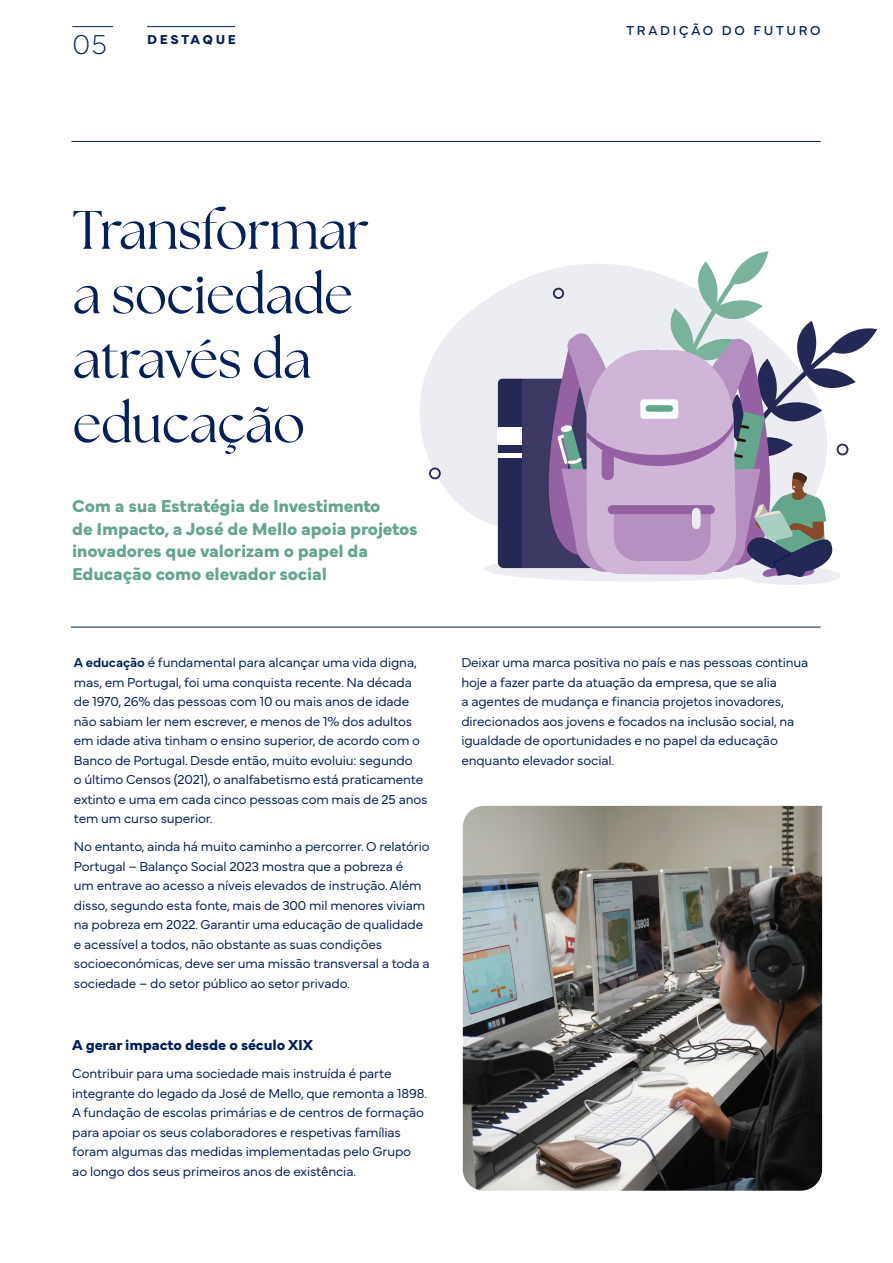
<style>
.page{position:relative;width:893px;height:1263px;background:#fff}
.page>*{position:absolute;margin:0;border:0;box-sizing:border-box;transform-origin:0 0}
.t1{font:54px/64.5px "The Seasons";letter-spacing:-.01em;color:#00205c}
.t2{font:28.5px "Mundial Hair";color:#00205c}
.t3{font:700 18px/22.5px "Mundial";letter-spacing:-.01em;color:#64a58b}
.t4{font:700 15px "Mundial";letter-spacing:-.01em;color:#00205c}
.t5{font:300 13.5px/19.5px "Mundial";letter-spacing:-.01em;color:#00205c}
.t6{font:13.5px "Mundial";letter-spacing:.2em;color:#00205c}
.t7{font:700 13.5px "Mundial";letter-spacing:.2em;color:#00205c}
.s1{font-weight:600}
</style>
<div class="page">
<hr style="left:71px;top:141px;width:750px;height:1px;background:#00205c">
<hr style="left:72px;top:26px;width:41px;height:1px;background:#00205c">
<hr style="left:147px;top:26px;width:88px;height:1px;background:#00205c">
<hr style="left:71px;top:627px;width:750px;height:1px;background:#00205c">
<img style="left:463px;top:806px;width:359px;height:385px">
<svg style="left:420px;top:329px;width:458px;height:256px"></svg>
<div style="left:743px;top:566px;width:97px;height:19px;background:#ebedf2;border-radius:50%"></div>
<svg style="left:428px;top:302px;width:55px;height:178px"></svg>
<svg style="left:483px;top:251px;width:394px;height:331px"></svg>
<div style="left:608px;top:505px;width:107px;height:9px;background:#9461a3;border-radius:5px"></div>
<div style="left:692px;top:508px;width:9px;height:21px;background:#ebedf2;border-radius:4px"></div>
<h2 class="t2" style="left:72px;top:22px;width:36px">05</h2>
<p class="t7" style="left:147px;top:29px;width:90px">DESTAQUE</p>
<p class="t6" style="left:627px;top:20px;width:196px">TRADIÇÃO DO FUTURO</p>
<h1 class="t1" style="left:72px;top:197px;width:298px">Transformar a sociedade através da educação</h1>
<h3 class="t3" style="left:72px;top:493px;width:347px">Com a sua Estratégia de Investimento<br>de Impacto, a José de Mello apoia projetos inovadores que valorizam o papel da Educação como elevador social</h3>
<p class="t5" style="left:74px;top:652px;width:355px"><span class="s1">A educação</span> é fundamental para alcançar uma vida digna, mas, em Portugal, foi uma conquista recente. Na década de 1970, 26% das pessoas com 10 ou mais anos de idade não sabiam ler nem escrever, e menos de 1% dos adultos em idade ativa tinham o ensino superior, de acordo com o Banco de Portugal. Desde então, muito evoluiu: segundo<br>o último Censos (2021), o analfabetismo está praticamente extinto e uma em cada cinco pessoas com mais de 25 anos tem um curso superior.</p>
<p class="t5" style="left:74px;top:836px;width:357px">No entanto, ainda há muito caminho a percorrer. O relatório Portugal – Balanço Social 2023 mostra que a pobreza é<br>um entrave ao acesso a níveis elevados de instrução. Além disso, segundo esta fonte, mais de 300 mil menores viviam na pobreza em 2022. Garantir uma educação de qualidade e acessível a todos, não obstante as suas condições socioeconómicas, deve ser uma missão transversal a toda a sociedade – do setor público ao setor privado.</p>
<p class="t4" style="left:72px;top:1033px;width:242px">A gerar impacto desde o século XIX</p>
<p class="t5" style="left:72px;top:1062px;width:356px">Contribuir para uma sociedade mais instruída é parte integrante do legado da José de Mello, que remonta a 1898.<br>A fundação de escolas primárias e de centros de formação para apoiar os seus colaboradores e respetivas famílias foram algumas das medidas implementadas pelo Grupo ao longo dos seus primeiros anos de existência.</p>
<p class="t5" style="left:461px;top:652px;width:349px">Deixar uma marca positiva no país e nas pessoas continua hoje a fazer parte da atuação da empresa, que se alia<br>a agentes de mudança e financia projetos inovadores, direcionados aos jovens e focados na inclusão social, na igualdade de oportunidades e no papel da educação enquanto elevador social.</p>
</div>
